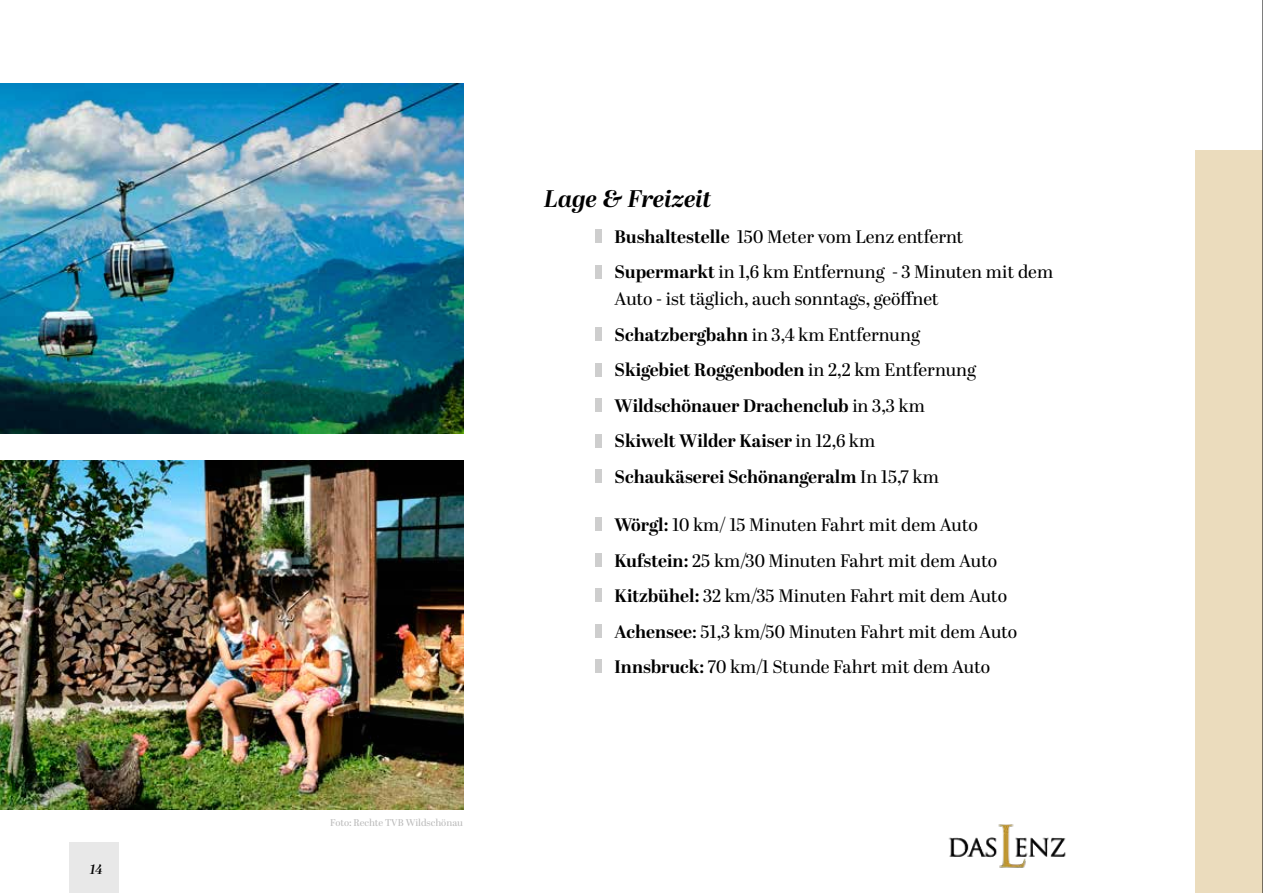
<style>
.page{position:relative;width:1263px;height:893px;background:#fff}
.page>*{position:absolute;margin:0;border:0;box-sizing:border-box;transform-origin:0 0}
.t1{font:italic 700 24px "Abril Display";letter-spacing:-.005em;color:#000}
.t2{font:18px/35.5px "Abril Display";color:#000}
.t3{font:700 18px/35.5px "Abril Display";color:#000}
.t4{font:italic 600 13.5px "Abril Display";color:#000}
.t5{font:9.75px "Abril Display";letter-spacing:-.005em;color:#bababa}
.s1{font-weight:700}
.s2{font-weight:400}
</style>
<div class="page">
<div style="left:69px;top:842px;width:50px;height:51px;background:#e8e8e8"></div>
<div style="left:1195px;top:150px;width:68px;height:743px;background:#ebdcbd"></div>
<img style="left:948px;top:824px;width:118px;height:44px">
<div style="left:595px;top:229px;width:7px;height:14px;background:#cecece"></div>
<div style="left:595px;top:265px;width:7px;height:13px;background:#cecece"></div>
<div style="left:595px;top:327px;width:7px;height:14px;background:#cecece"></div>
<div style="left:595px;top:363px;width:7px;height:13px;background:#cecece"></div>
<div style="left:595px;top:398px;width:7px;height:14px;background:#cecece"></div>
<div style="left:595px;top:434px;width:7px;height:13px;background:#cecece"></div>
<div style="left:595px;top:469px;width:7px;height:14px;background:#cecece"></div>
<div style="left:595px;top:518px;width:7px;height:13px;background:#cecece"></div>
<div style="left:595px;top:553px;width:7px;height:14px;background:#cecece"></div>
<div style="left:595px;top:589px;width:7px;height:13px;background:#cecece"></div>
<div style="left:595px;top:624px;width:7px;height:14px;background:#cecece"></div>
<div style="left:595px;top:660px;width:7px;height:13px;background:#cecece"></div>
<hr style="left:1262px;top:0;width:1px;height:893px;background:#000">
<img style="left:0;top:84px;width:463px;height:350px">
<img style="left:0;top:461px;width:463px;height:348px">
<p class="t4" style="left:90px;top:860px;width:14px">14</p>
<p class="t5" style="left:330px;top:816px;width:134px">Foto: Rechte TVB Wildschönau</p>
<h1 class="t1" style="left:544px;top:182px;width:168px">Lage &amp; Freizeit</h1>
<p class="t2" style="left:615px;top:220px;width:440px"><span class="s1">Bushaltestelle</span> 150 Meter vom Lenz entfernt<br><span class="s1">Supermarkt</span> in 1,6 km Entfernung - 3 Minuten mit dem</p>
<p class="t3" style="left:615px;top:282px;width:363px"><span class="s2">Auto - ist täglich, auch sonntags, geöffnet </span>Schatzbergbahn <span class="s2">in 3,4 km Entfernung </span>Skigebiet Roggenboden <span class="s2">in 2,2 km Entfernung </span>Wildschönauer Drachenclub <span class="s2">in 3,3 km </span>Skiwelt Wilder Kaiser <span class="s2">in 12,6 km </span>Schaukäserei Schönangeralm <span class="s2">In 15,7 km</span></p>
<p class="t2" style="left:615px;top:508px;width:404px"><span class="s1">Wörgl:</span> 10 km/ 15 Minuten Fahrt mit dem Auto <span class="s1">Kufstein:</span> 25 km/30 Minuten Fahrt mit dem Auto <span class="s1">Kitzbühel:</span> 32 km/35 Minuten Fahrt mit dem Auto <span class="s1">Achensee</span>: 51,3 km/50 Minuten Fahrt mit dem Auto <span class="s1">Innsbruck:</span> 70 km/1 Stunde Fahrt mit dem Auto</p>
</div>
